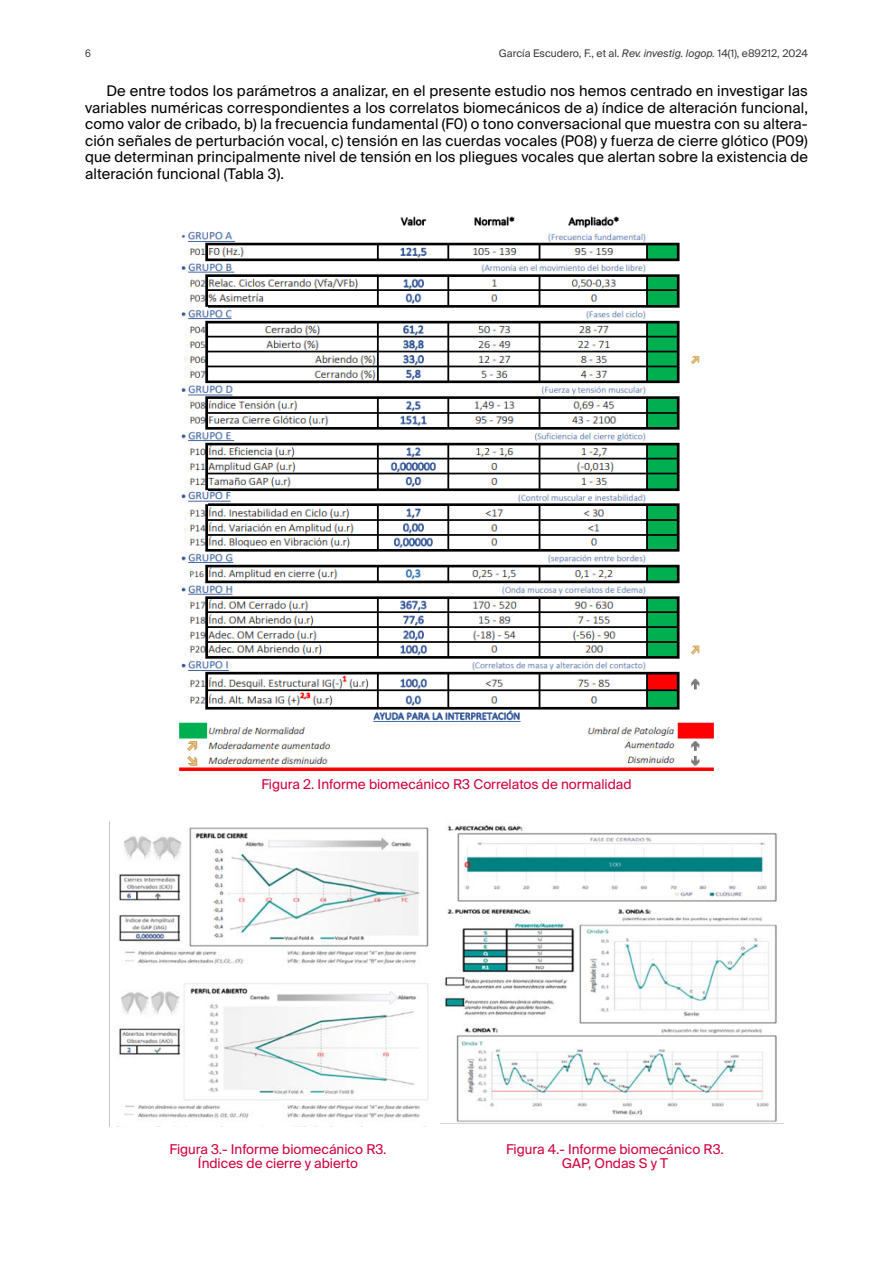
<style>
.page{position:relative;width:893px;height:1263px;background:#fff}
.page>*{position:absolute;margin:0;border:0;box-sizing:border-box;transform-origin:0 0}
._000-TXT_GENERAL{font:14.7px/16.5px "Suisse Intl";letter-spacing:.01em;color:#000;text-align:justify}
._000-Pie_figuras_y_tablas{font:13.5px/13.5px "Suisse Intl";color:#cf003d;text-align:center}
.t1{font:10.5px "Suisse Intl";color:#3c3c3b}
.t2{font:10.5px "Suisse Intl";color:#3c3c3b;scale:.9 1}
.s1{font-style:italic}
</style>
<div class="page">
<img style="left:179px;top:216px;width:535px;height:554px">
<img style="left:109px;top:821px;width:675px;height:305px">
<p class="t2" style="left:85px;top:47px;width:8px">6</p>
<p class="t1" style="left:499px;top:47px;width:311px">García Escudero, F., et al. <span class="s1">Rev. investig. logop.</span> 14(1), e89212, 2024</p>
<p class="_000-TXT_GENERAL" style="left:85px;top:83px;width:724px;text-indent:21px">De entre todos los parámetros a analizar, en el presente estudio nos hemos centrado en investigar las variables numéricas correspondientes a los correlatos biomecánicos de a) índice de alteración funcional, como valor de cribado, b) la frecuencia fundamental (F0) o tono conversacional que muestra con su altera&shy;ción señales de perturbación vocal, c) tensión en las cuerdas vocales (P08) y fuerza de cierre glótico (P09) que determinan principalmente nivel de tensión en los pliegues vocales que alertan sobre la existencia de alteración funcional (Tabla 3).</p>
<p class="_000-Pie_figuras_y_tablas" style="left:261px;top:778px;width:372px">Figura 2. Informe biomecánico R3 Correlatos de normalidad</p>
<p class="_000-Pie_figuras_y_tablas" style="left:169px;top:1142px;width:218px">Figura 3.- Informe biomecánico R3.<br>Índices de cierre y abierto</p>
<p class="_000-Pie_figuras_y_tablas" style="left:506px;top:1142px;width:219px">Figura 4.- Informe biomecánico R3.<br>GAP, Ondas S y T</p>
</div>
